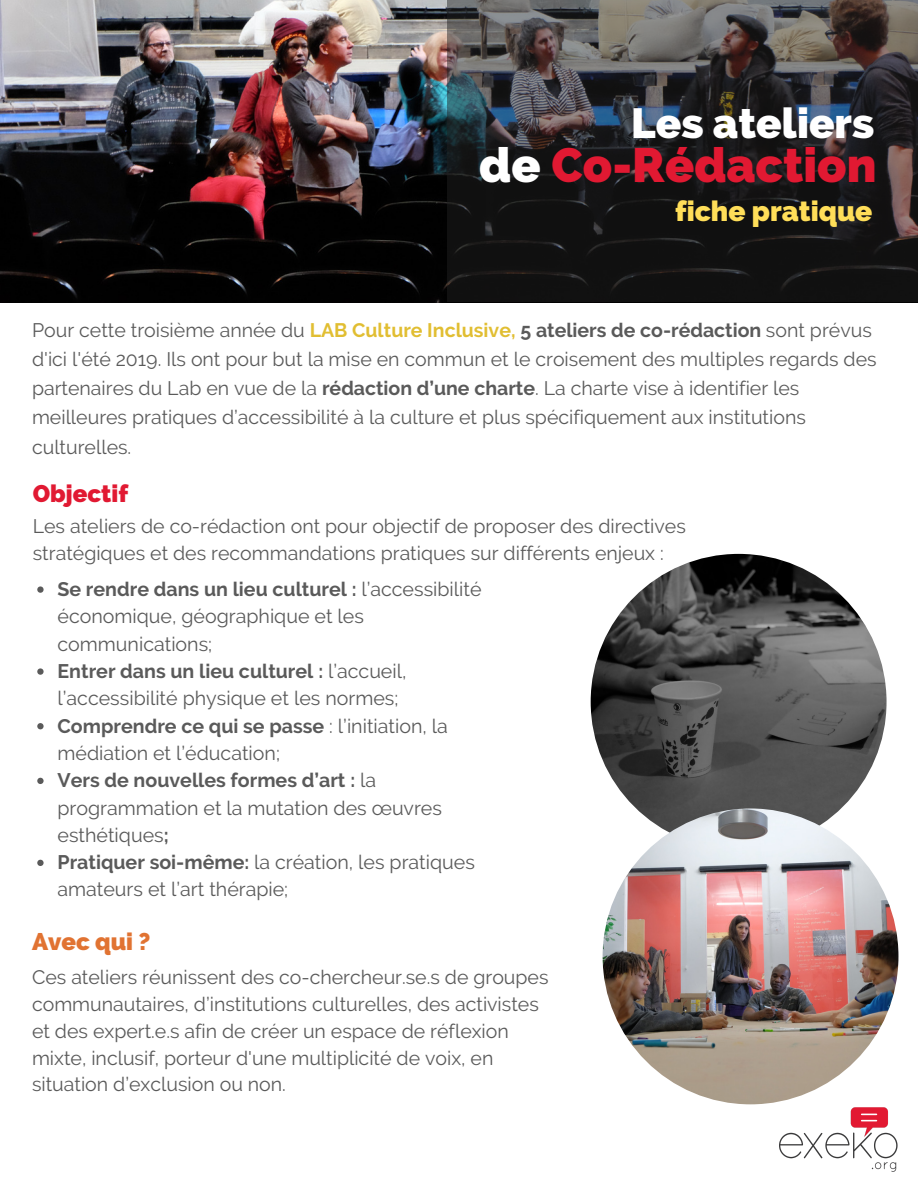
<style>
.page{position:relative;width:918px;height:1188px;background:#fff}
.page>*{position:absolute;margin:0;border:0;box-sizing:border-box;transform-origin:0 0}
.t1{font:800 48px "Raleway";color:#e11932}
.t2{font:800 42px "Raleway";color:#fff}
.t3{font:800 28.2px "Raleway";color:#ffde59}
.t4{font:800 24px "Raleway";color:#e11932}
.t5{font:800 24px "Raleway";color:#e17332}
.t6{font:19.65px/27.3px "Raleway";color:#5a5a5a}
.t7{font:19.5px/29.2px "Raleway";color:#5a5a5a}
.s1{color:#fff}
.s2{font-weight:700;color:#e1be32}
.s3{font-weight:700}
</style>
<div class="page">
<img style="left:780px;top:1107px;width:118px;height:64px">
<img style="left:591px;top:554px;width:296px;height:296px;border-radius:50%">
<img style="left:0;top:0;width:918px;height:303px">
<svg style="left:447px;top:0;width:471px;height:302px;fill:#171617"></svg>
<svg style="left:37px;top:586px;width:7px;height:7px"></svg>
<svg style="left:37px;top:668px;width:7px;height:7px"></svg>
<svg style="left:37px;top:723px;width:7px;height:6px"></svg>
<svg style="left:37px;top:778px;width:7px;height:6px"></svg>
<svg style="left:37px;top:860px;width:7px;height:6px"></svg>
<img style="left:603px;top:808px;width:295px;height:296px;border-radius:50%">
<h2 class="t2" style="left:631px;top:98px;width:245px">Les ateliers</h2>
<h1 class="t1" style="left:479px;top:137px;width:399px"><span class="s1">de</span> Co-Rédaction</h1>
<h3 class="t3" style="left:675px;top:194px;width:199px">fiche pratique</h3>
<p class="t7" style="left:32px;top:315px;width:846px">Pour cette troisième année du <span class="s2">LAB Culture Inclusive,</span> <span class="s3">5 ateliers de co-rédaction</span> sont prévus d'ici l'été 2019. Ils ont pour but la mise en commun et le croisement des multiples regards des partenaires du Lab en vue de la <span class="s3">rédaction d’une charte</span>. La charte vise à identifier les meilleures pratiques d’accessibilité à la culture et plus spécifiquement aux institutions culturelles.</p>
<p class="t4" style="left:33px;top:480px;width:97px">Objectif</p>
<p class="t7" style="left:33px;top:513px;width:655px;line-height:27.2px">Les ateliers de co-rédaction ont pour objectif de proposer des directives stratégiques et des recommandations pratiques sur différents enjeux :</p>
<p class="t6" style="left:58px;top:575px;width:426px"><span class="s3">Se rendre dans un lieu culturel :</span> l’accessibilité économique, géographique et les communications;<br><span class="s3">Entrer dans un lieu culturel :</span> l’accueil, l’accessibilité physique et les normes; <span class="s3">Comprendre ce qui se passe</span> : l’initiation, la médiation et l’éducation;<br><span class="s3">Vers de nouvelles formes d’art :</span> la programmation et la mutation des œuvres esthétiques<span class="s3">;<br>Pratiquer soi-même:</span> la création, les pratiques amateurs et l’art thérapie;</p>
<p class="t5" style="left:32px;top:927px;width:120px">Avec qui ?</p>
<p class="t7" style="left:32px;top:964px;width:518px;line-height:26.7px">Ces ateliers réunissent des co-chercheur.se.s de groupes communautaires, d’institutions culturelles, des activistes et des expert.e.s afin de créer un espace de réflexion mixte, inclusif, porteur d'une multiplicité de voix, en situation d’exclusion ou non.</p>
</div>
